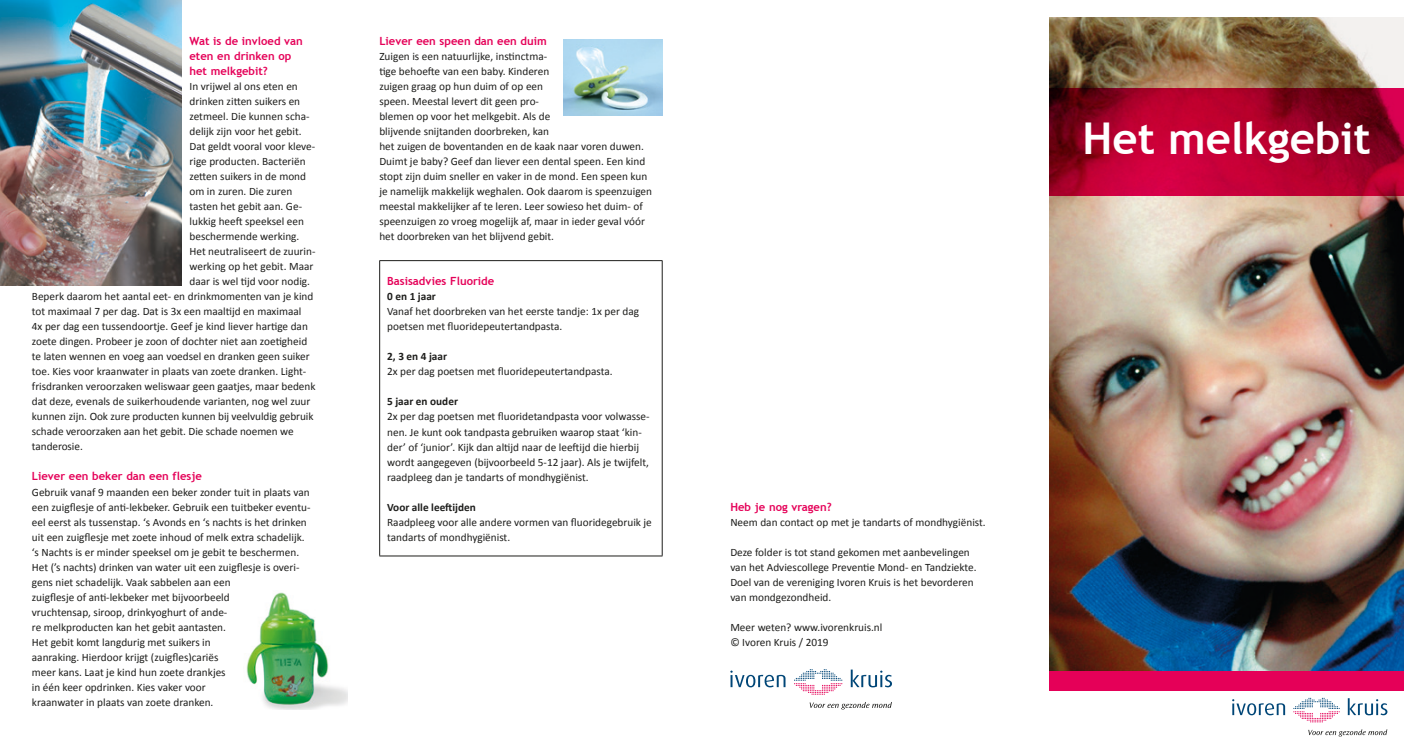
<style>
.page{position:relative;width:1404px;height:745px;background:#fff}
.page>*{position:absolute;margin:0;border:0;box-sizing:border-box;transform-origin:0 0}
.t1{font:700 43.75px "Trebuchet MS";color:#fff}
.t2{font:11.25px/15px "Calibri";color:#1d1d1b}
.t3{font:700 11.25px/15px "Trebuchet MS";color:#e50058}
.t4{font:700 11.25px "Calibri";color:#1d1d1b}
</style>
<div class="page">
<hr style="left:379px;top:260px;width:283px;height:1px;background:#1d1d1b">
<hr style="left:379px;top:261px;width:1px;height:294px;background:#1d1d1b">
<hr style="left:662px;top:261px;width:1px;height:294px;background:#1d1d1b">
<hr style="left:379px;top:555px;width:283px;height:1px;background:#1d1d1b">
<img style="left:246px;top:592px;width:101px;height:117px">
<img style="left:563px;top:39px;width:100px;height:77px">
<img style="left:1049px;top:18px;width:354px;height:652px">
<svg style="left:1293px;top:697px;width:46px;height:25px"></svg>
<svg style="left:1232px;top:699px;width:52px;height:15px"></svg>
<svg style="left:1347px;top:698px;width:40px;height:16px"></svg>
<svg style="left:1308px;top:729px;width:79px;height:7px"></svg>
<div style="left:1049px;top:670px;width:354px;height:20px;background:#e50058"></div>
<svg style="left:1049px;top:89px;width:354px;height:107px;background:#a6002a"></svg>
<svg style="left:794px;top:669px;width:48px;height:25px"></svg>
<svg style="left:730px;top:670px;width:55px;height:17px"></svg>
<svg style="left:850px;top:669px;width:41px;height:18px"></svg>
<svg style="left:809px;top:702px;width:82px;height:7px"></svg>
<img style="left:0;top:0;width:182px;height:285px">
<p class="t3" style="left:189px;top:34px;width:115px">Wat is de invloed van eten en drinken op het melkgebit?</p>
<p class="t2" style="left:189px;top:78px;width:110px">In vrijwel al ons eten en</p>
<p class="t2" style="left:189px;top:93px;width:112px">drinken zitten suikers en</p>
<p class="t2" style="left:189px;top:108px;width:121px">zetmeel. Die kunnen scha-</p>
<p class="t2" style="left:189px;top:123px;width:114px">delijk zijn voor het gebit.</p>
<p class="t2" style="left:189px;top:138px;width:127px">Dat geldt vooral voor kleve-</p>
<p class="t2" style="left:189px;top:153px;width:118px">rige producten. Bacteriën</p>
<p class="t2" style="left:189px;top:168px;width:118px">zetten suikers in de mond</p>
<p class="t2" style="left:189px;top:183px;width:104px">om in zuren. Die zuren</p>
<p class="t2" style="left:189px;top:198px;width:114px">tasten het gebit aan. Ge-</p>
<p class="t2" style="left:189px;top:213px;width:116px">lukkig heeft speeksel een</p>
<p class="t2" style="left:189px;top:228px;width:111px">beschermende werking.</p>
<p class="t2" style="left:189px;top:243px;width:127px">Het neutraliseert de zuurin-</p>
<p class="t2" style="left:189px;top:258px;width:125px">werking op het gebit. Maar</p>
<p class="t2" style="left:189px;top:273px;width:122px">daar is wel tijd voor nodig.</p>
<p class="t2" style="left:32px;top:288px;width:283px">Beperk daarom het aantal eet- en drinkmomenten van je kind</p>
<p class="t2" style="left:32px;top:303px;width:271px">tot maximaal 7 per dag. Dat is 3x een maaltijd en maximaal</p>
<p class="t2" style="left:32px;top:318px;width:277px">4x per dag een tussendoortje. Geef je kind liever hartige dan</p>
<p class="t2" style="left:32px;top:333px;width:277px">zoete dingen. Probeer je zoon of dochter niet aan zoetigheid</p>
<p class="t2" style="left:32px;top:348px;width:279px">te laten wennen en voeg aan voedsel en dranken geen suiker</p>
<p class="t2" style="left:32px;top:363px;width:276px">toe. Kies voor kraanwater in plaats van zoete dranken. Light-</p>
<p class="t2" style="left:32px;top:378px;width:285px">frisdranken veroorzaken weliswaar geen gaatjes, maar bedenk</p>
<p class="t2" style="left:32px;top:393px;width:280px">dat deze, evenals de suikerhoudende varianten, nog wel zuur</p>
<p class="t2" style="left:32px;top:408px;width:283px">kunnen zijn. Ook zure producten kunnen bij veelvuldig gebruik</p>
<p class="t2" style="left:32px;top:423px;width:263px">schade veroorzaken aan het gebit. Die schade noemen we</p>
<p class="t2" style="left:32px;top:438px;width:52px">tanderosie.</p>
<p class="t3" style="left:32px;top:468px;width:172px">Liever een beker dan een flesje</p>
<p class="t2" style="left:32px;top:483px;width:280px">Gebruik vanaf 9 maanden een beker zonder tuit in plaats van een zuigflesje of anti-lekbeker. Gebruik een tuitbeker eventu&shy;eel eerst als tussenstap. ‘s Avonds en ‘s nachts is het drinken uit een zuigflesje met zoete inhoud of melk extra schadelijk. ‘s Nachts is er minder speeksel om je gebit te beschermen.<br>Het (’s nachts) drinken van water uit een zuigflesje is overi&shy;gens niet schadelijk. Vaak sabbelen aan een<br>zuigflesje of anti-lekbeker met bijvoorbeeld<br>vruchtensap, siroop, drinkyoghurt of ande-<br>re melkproducten kan het gebit aantasten.<br>Het gebit komt langdurig met suikers in<br>aanraking. Hierdoor krijgt (zuigfles)cariës<br>meer kans. Laat je kind hun zoete drankjes<br>in één keer opdrinken. Kies vaker voor<br>kraanwater in plaats van zoete dranken.</p>
<p class="t3" style="left:379px;top:33px;width:169px">Liever een speen dan een duim</p>
<p class="t2" style="left:379px;top:48px;width:274px">Zuigen is een natuurlijke, instinctma-<br>tige behoefte van een baby. Kinderen<br>zuigen graag op hun duim of op een<br>speen. Meestal levert dit geen pro-<br>blemen op voor het melkgebit. Als de<br>blijvende snijtanden doorbreken, kan<br>het zuigen de boventanden en de kaak naar voren duwen.<br>Duimt je baby? Geef dan liever een dental speen. Een kind stopt zijn duim sneller en vaker in de mond. Een speen kun je namelijk makkelijk weghalen. Ook daarom is speenzuigen meestal makkelijker af te leren. Leer sowieso het duim- of speenzuigen zo vroeg mogelijk af, maar in ieder geval vóór het doorbreken van het blijvend gebit.</p>
<p class="t3" style="left:387px;top:274px;width:108px">Basisadvies Fluoride</p>
<p class="t4" style="left:387px;top:288px;width:50px">0 en 1 jaar</p>
<p class="t2" style="left:387px;top:303px;width:253px">Vanaf het doorbreken van het eerste tandje: 1x per dag poetsen met fluoridepeutertandpasta.</p>
<p class="t4" style="left:387px;top:348px;width:61px">2, 3 en 4 jaar</p>
<p class="t2" style="left:387px;top:363px;width:227px">2x per dag poetsen met fluoridepeutertandpasta.</p>
<p class="t4" style="left:387px;top:393px;width:72px">5 jaar en ouder</p>
<p class="t2" style="left:387px;top:408px;width:264px">2x per dag poetsen met fluoridetandpasta voor volwasse&shy;nen. Je kunt ook tandpasta gebruiken waarop staat ‘kin&shy;der’ of ‘junior’. Kijk dan altijd naar de leeftijd die hierbij wordt aangegeven (bijvoorbeeld 5-12 jaar). Als je twijfelt, raadpleeg dan je tandarts of mondhygiënist.</p>
<p class="t4" style="left:387px;top:498px;width:90px">Voor alle leeftijden</p>
<p class="t2" style="left:387px;top:513px;width:266px">Raadpleeg voor alle andere vormen van fluoridegebruik je tandarts of mondhygiënist.</p>
<p class="t3" style="left:730px;top:499px;width:103px">Heb je nog vragen?</p>
<p class="t2" style="left:730px;top:513px;width:257px">Neem dan contact op met je tandarts of mondhygiënist.</p>
<p class="t2" style="left:730px;top:543px;width:248px">Deze folder is tot stand gekomen met aanbevelingen van het Adviescollege Preventie Mond- en Tandziekte.<br>Doel van de vereniging Ivoren Kruis is het bevorderen van mondgezondheid.</p>
<p class="t2" style="left:730px;top:618px;width:154px">Meer weten? www.ivorenkruis.nl © Ivoren Kruis / 2019</p>
<h1 class="t1" style="left:1082px;top:111px;width:290px">Het melkgebit</h1>
</div>
